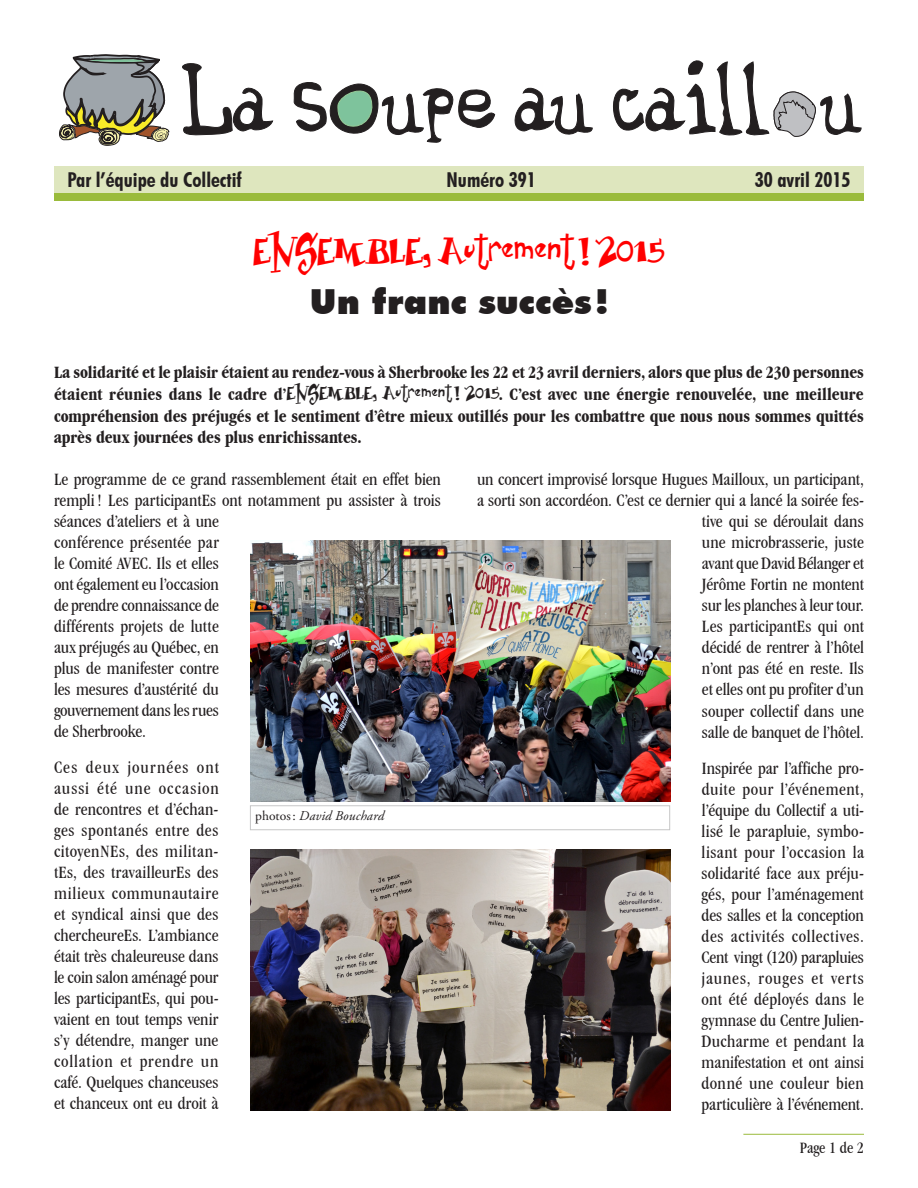
<style>
.page{position:relative;width:918px;height:1188px;background:#fff}
.page>*{position:absolute;margin:0;border:0;box-sizing:border-box;transform-origin:0 0}
.t1{font:36px "Junior Stinky";letter-spacing:.01em;color:#f00}
.t2{font:900 34.5px "Futura BT";letter-spacing:.005em;color:#231f20}
.t3{font:700 condensed 20.55px "Futura BT";color:#231f20}
.t4{font:condensed 18px/21px "Garamond IT Cby BT";letter-spacing:-.005em;color:#231f20;text-align:justify}
.t5{font:700 condensed 18px/21.6px "Garamond IT Cby BT";letter-spacing:-.005em;color:#231f20;text-align:justify}
.t6{font:condensed 16.5px "Garamond IT Cby BT";color:#231f20}
.t7{font:italic 13.5px "Adobe Garamond Pro";letter-spacing:.01em;color:#231f20}
.s1{font-family:"Junior Stinky";font-weight:400;font-stretch:normal}
.s2{font-style:normal}
</style>
<div class="page">
<div style="left:54px;top:167px;width:810px;height:28px;background:#dee6be"></div>
<svg style="left:59px;top:54px;width:111px;height:92px"></svg>
<svg style="left:182px;top:63px;width:91px;height:73px"></svg>
<svg style="left:293px;top:82px;width:202px;height:61px"></svg>
<svg style="left:514px;top:87px;width:79px;height:48px"></svg>
<svg style="left:613px;top:60px;width:249px;height:77px"></svg>
<div style="left:54px;top:194px;width:810px;height:7px;background:#9abb3b"></div>
<hr style="left:743px;top:1134px;width:121px;height:1px;background:#9abb3b">
<img style="left:250px;top:849px;width:420px;height:261px">
<img style="left:250px;top:540px;width:420px;height:261px">
<div style="left:250px;top:805px;width:420px;height:25px;border:1px solid #c6c6c7"></div>
<p class="t3" style="left:68px;top:167px;width:176px">Par l’équipe du Collectif</p>
<p class="t3" style="left:447px;top:167px;width:91px">Numéro 391</p>
<p class="t3" style="left:755px;top:167px;width:97px">30 avril 2015</p>
<h1 class="t1" style="left:253px;top:231px;width:413px">ENSEMBLE, Autrement! 2015</h1>
<h2 class="t2" style="left:310px;top:281px;width:300px">Un franc succès !</h2>
<p class="t5" style="left:54px;top:361px;width:811px">La solidarité et le plaisir étaient au rendez-vous à Sherbrooke les 22 et 23 avril derniers, alors que plus de 230 personnes étaient réunies dans le cadre d’<span class="s1">ENSEMBLE, Autrement! 2015</span>. C’est avec une énergie renouvelée, une meilleure compréhension des préjugés et le sentiment d’être mieux outillés pour les combattre que nous nous sommes quittés après deux journées des plus enrichissantes.</p>
<p class="t4" style="left:54px;top:469px;width:388px;text-align:left">Le programme de ce grand rassemblement était en effet bien rempli! Les participantEs ont notamment pu assister à trois séances d’ateliers et à une<br>conférence présentée par<br>le Comité AVEC. Ils et elles<br>ont également eu l’occasion<br>de prendre connaissance de<br>différents projets de lutte<br>aux préjugés au Québec, en<br>plus de manifester contre<br>les mesures d’austérité du<br>gouvernement dans les rues<br>de Sherbrooke.</p>
<p class="t4" style="left:54px;top:757px;width:166px">Ces deux journées ont aussi été une occasion de rencontres et d’échan&shy;ges spontanés entre des citoyenNEs, des militan&shy;tEs, des travailleurEs des milieux communautaire et syndical ainsi que des chercheureEs. L’ambiance était très chaleureuse dans le coin salon aménagé pour les participantEs, qui pou&shy;vaient en tout temps venir s’y détendre, manger une collation et prendre un café. Quelques chanceuses et chanceux ont eu droit à</p>
<p class="t7" style="left:255px;top:808px;width:130px"><span class="s2">photos:</span> David Bouchard</p>
<p class="t4" style="left:477px;top:469px;width:389px;text-align:right">un concert improvisé lorsque Hugues Mailloux, un participant, a sorti son accordéon. C’est ce dernier qui a lancé la soirée fes&shy;tive qui se déroulait dans<br>une microbrasserie, juste<br>avant que David Bélanger et<br>Jérôme Fortin ne montent<br>sur les planches à leur tour.<br>Les participantEs qui ont<br>décidé de rentrer à l’hôtel<br>n’ont pas été en reste. Ils<br>et elles ont pu profiter d’un<br>souper collectif dans une<br>salle de banquet de l’hôtel.</p>
<p class="t4" style="left:702px;top:757px;width:164px">Inspirée par l’affiche pro&shy;duite pour l’événement, l’équipe du Collectif a uti&shy;lisé le parapluie, symbo&shy;lisant pour l’occasion la solidarité face aux préju&shy;gés, pour l’aménagement des salles et la conception des activités collectives.<br>Cent vingt (120) parapluies jaunes, rouges et verts ont été déployés dans le gymnase du Centre Julien-Ducharme et pendant la manifestation et ont ainsi donné une couleur bien particulière à l’événement.</p>
<p class="t6" style="left:800px;top:1139px;width:66px">Page 1 de 2</p>
</div>
